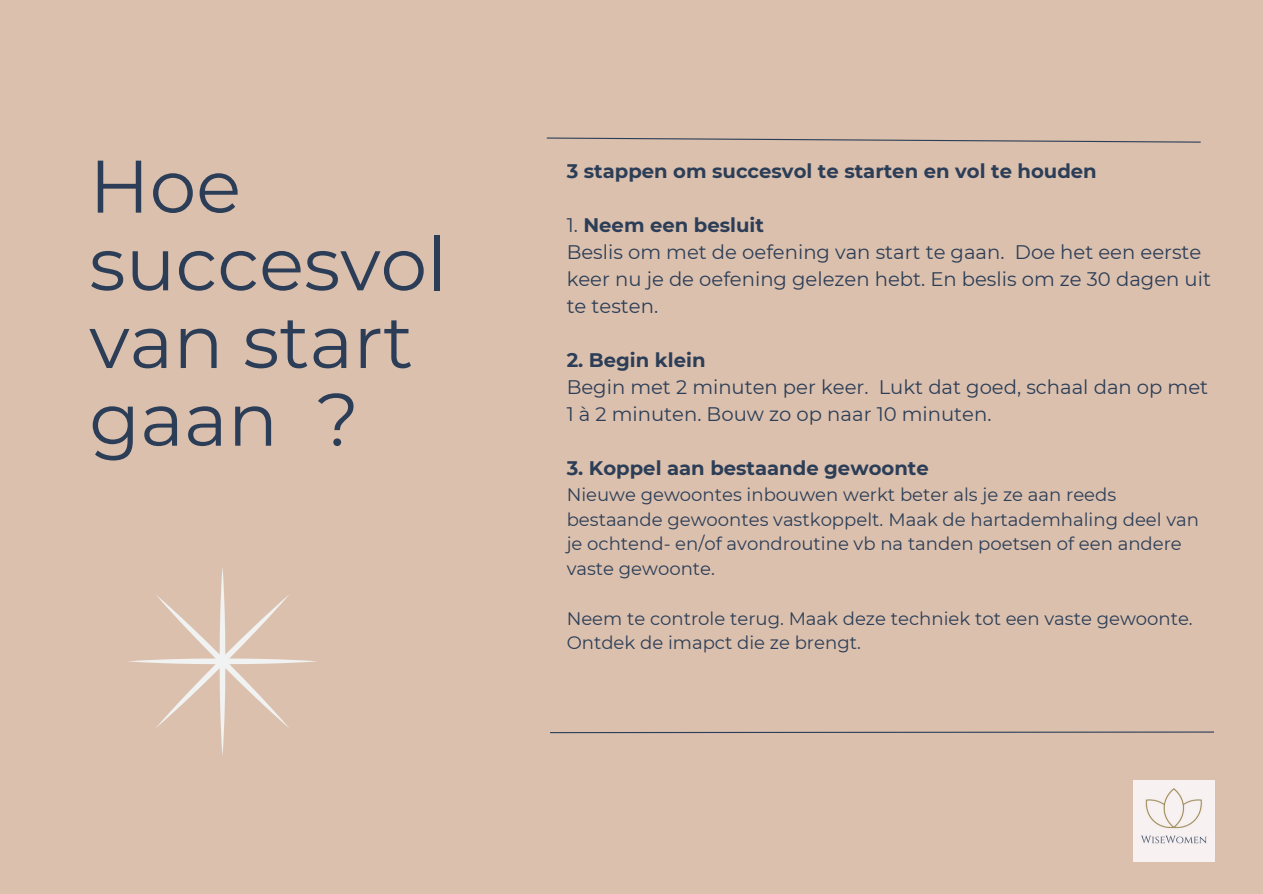
<style>
.page{position:relative;width:1263px;height:894px;background:#fff}
.page>*{position:absolute;margin:0;border:0;box-sizing:border-box;transform-origin:0 0}
.t1{font:74.25px/77.7px "Montserrat";color:#2c3e57}
.t2{font:19.65px/27px "Montserrat";color:#2c3e57}
.t3{font:700 19.65px "Montserrat";color:#2c3e57}
.t4{font:18px/24.8px "Montserrat";color:#2c3e57}
.s1{font-weight:400}
</style>
<div class="page">
<div style="left:0;top:0;width:1263px;height:893px;background:#dbc0ae"></div>
<svg style="left:550px;top:731px;width:664px;height:2px"></svg>
<svg style="left:546px;top:137px;width:655px;height:6px"></svg>
<img style="left:1133px;top:780px;width:81px;height:80px">
<svg style="left:129px;top:567px;width:187px;height:188px"></svg>
<h1 class="t1" style="left:89px;top:147px;width:359px">Hoe succesvol van start gaan ?</h1>
<p class="t3" style="left:567px;top:158px;width:532px">3 stappen om succesvol te starten en vol te houden</p>
<h2 class="t3" style="left:567px;top:212px;width:199px"><span class="s1">1.</span> Neem een besluit</h2>
<p class="t2" style="left:567px;top:238px;width:646px">Beslis om met de oefening van start te gaan. Doe het een eerste keer nu je de oefening gelezen hebt. En beslis om ze 30 dagen uit te testen.</p>
<p class="t3" style="left:567px;top:347px;width:140px">2. Begin klein</p>
<p class="t2" style="left:567px;top:373px;width:643px">Begin met 2 minuten per keer. Lukt dat goed, schaal dan op met<br>1 à 2 minuten. Bouw zo op naar 10 minuten.</p>
<p class="t3" style="left:567px;top:455px;width:364px">3. Koppel aan bestaande gewoonte</p>
<p class="t4" style="left:567px;top:482px;width:634px">Nieuwe gewoontes inbouwen werkt beter als je ze aan reeds bestaande gewoontes vastkoppelt. Maak de hartademhaling deel van je ochtend- en/of avondroutine vb na tanden poetsen of een andere vaste gewoonte.</p>
<p class="t4" style="left:567px;top:605px;width:628px">Neem te controle terug. Maak deze techniek tot een vaste gewoonte.<br>Ontdek de imapct die ze brengt.</p>
</div>
